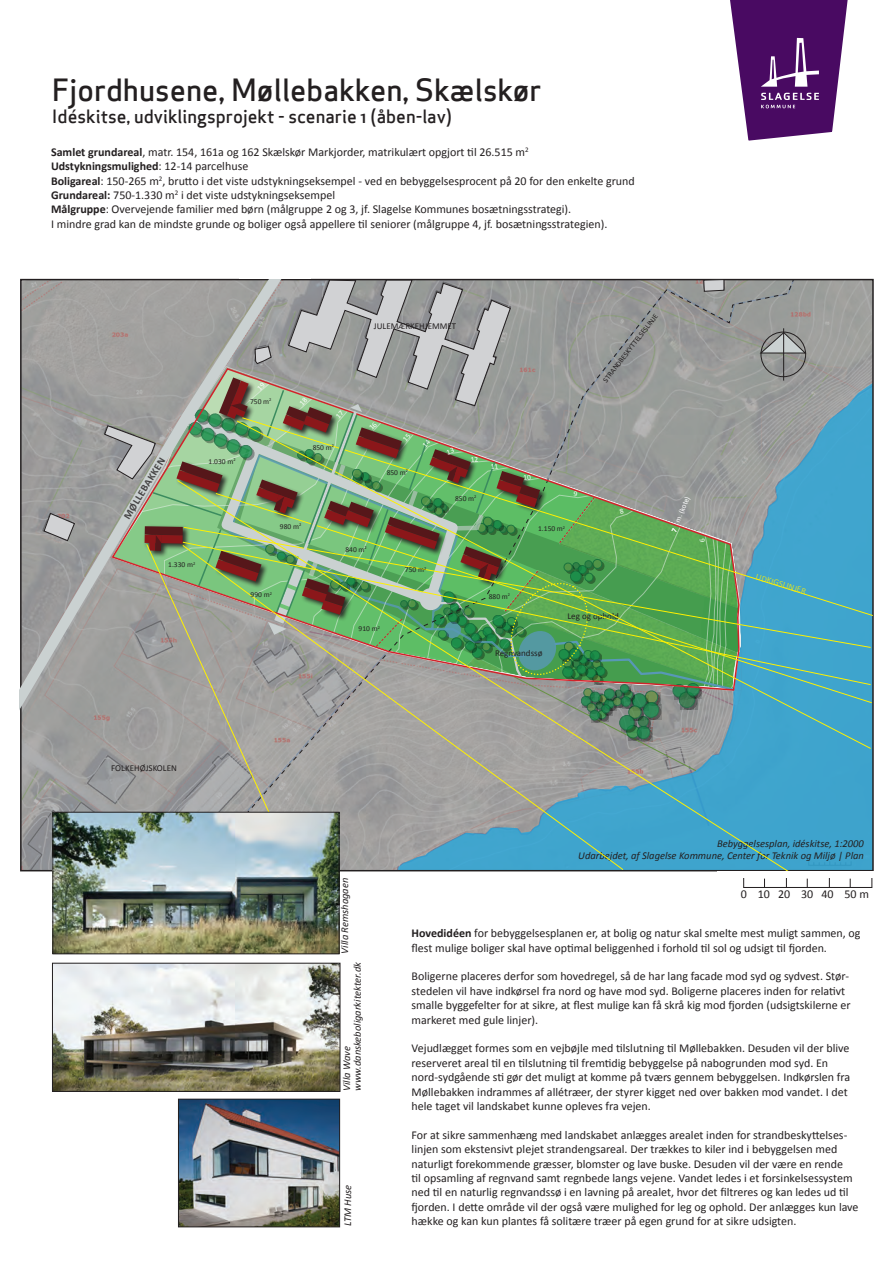
<style>
.page{position:relative;width:893px;height:1263px;background:#fff}
.page>*{position:absolute;margin:0;border:0;box-sizing:border-box;transform-origin:0 0}
.t1{font:30px "Apex Sans Medium ST";color:#231f20}
.t2{font:18px "Apex Sans Medium ST";color:#231f20}
.t3{font:12px/14.4px "Calibri";color:#231f20}
.t4{font:italic 10.5px/12.6px "Calibri";color:#231f20;text-align:right}
.t5{font:700 10.5px "Calibri";color:#231f20}
.t6{font:9px "Calibri";color:#231f20}
.t7{font:9px "Calibri";color:#fff101}
.t8{font:7.5px "Calibri";color:#231f20}
.t9{font:7.5px "Calibri";color:#fff}
.s1{font-weight:700}
</style>
<div class="page">
<svg style="left:20px;top:278px;width:854px;height:594px;background:#7f9ba5"></svg>
<svg style="left:19px;top:278px;width:220px;height:441px;background:#9e9e9d"></svg>
<div style="left:239px;top:255px;width:71px;height:24px;background:#fff"></div>
<svg style="left:759px;top:332px;width:48px;height:22px"></svg>
<div style="left:761px;top:332px;width:45px;height:45px;border:1px solid #231f20;border-radius:50%"></div>
<hr style="left:783px;top:328px;width:1px;height:53px;background:#231f20">
<svg style="left:730px;top:0;width:118px;height:141px"></svg>
<hr style="left:743px;top:887px;width:129px;height:1px;background:#231f20">
<svg style="left:740px;top:420px;width:131px;height:329px;background:#5fa2bc"></svg>
<div style="left:789px;top:493px;width:83px;height:210px;background:#40a5ce"></div>
<svg style="left:339px;top:480px;width:450px;height:392px;background:#4ba1c2"></svg>
<svg style="left:740px;top:527px;width:131px;height:15px;background:#51a4c6"></svg>
<svg style="left:740px;top:542px;width:131px;height:143px;background:#47a6c6"></svg>
<svg style="left:296px;top:772px;width:327px;height:98px;background:#7fa1ae"></svg>
<svg style="left:146px;top:772px;width:150px;height:40px;background:#a0a09f"></svg>
<img style="left:54px;top:814px;width:283px;height:138px">
<div style="left:52px;top:812px;width:287px;height:142px;border:1px solid #231f20"></div>
<img style="left:54px;top:965px;width:284px;height:125px">
<div style="left:52px;top:963px;width:288px;height:129px;border:1px solid #231f20"></div>
<img style="left:180px;top:1101px;width:158px;height:124px">
<div style="left:178px;top:1099px;width:162px;height:128px;border:1px solid #231f20"></div>
<img style="left:104px;top:279px;width:636px;height:493px">
<h1 class="t1" style="left:52px;top:71px;width:491px">Fjordhusene, Møllebakken, Skælskør</h1>
<h2 class="t2" style="left:52px;top:105px;width:402px">Idéskitse, udviklingsprojekt - scenarie 1 (åben-lav)</h2>
<p class="t3" style="left:51px;top:145px;width:585px"><span class="s1">Samlet grundareal</span>, matr. 154, 161a og 162 Skælskør Markjorder, matrikulært opgjort til 26.515 m<sup>2<br></sup><span class="s1">Udstykningsmulighed</span>: 12-14 parcelhuse<br><span class="s1">Boligareal</span>: 150-265 m<sup>2</sup>, brutto i det viste udstykningseksempel - ved en bebyggelsesprocent på 20 for den enkelte grund <span class="s1">Grundareal:</span> 750-1.330 m<sup>2</sup> i det viste udstykningseksempel<br><span class="s1">Målgruppe</span>: Overvejende familier med børn (målgruppe 2 og 3, jf. Slagelse Kommunes bosætningsstrategi).<br>I mindre grad kan de mindste grunde og boliger også appellere til seniorer (målgruppe 4, jf. bosætningsstrategien).</p>
<p class="t8" style="left:250px;top:396px;width:23px">750 m<sup>2</sup></p>
<p class="t6" style="left:374px;top:320px;width:84px">JULEMÆRKEHJEMMET</p>
<p class="t8" style="left:601px;top:378px;width:86px;rotate:-52deg">STRANDBESKYTTELSESLINJE</p>
<p class="t5" style="left:121px;top:515px;width:72px;rotate:-59deg">MØLLEBAKKEN</p>
<p class="t8" style="left:209px;top:456px;width:29px">1.030 m<sup>2</sup></p>
<p class="t8" style="left:168px;top:560px;width:29px">1.330 m<sup>2</sup></p>
<p class="t8" style="left:313px;top:442px;width:23px">850 m<sup>2</sup></p>
<p class="t8" style="left:387px;top:467px;width:23px">850 m<sup>2</sup></p>
<p class="t8" style="left:280px;top:521px;width:23px">980 m<sup>2</sup></p>
<p class="t8" style="left:251px;top:590px;width:23px">990 m<sup>2</sup></p>
<p class="t8" style="left:345px;top:544px;width:23px">840 m<sup>2</sup></p>
<p class="t8" style="left:359px;top:624px;width:23px">910 m<sup>2</sup></p>
<p class="t8" style="left:405px;top:565px;width:23px">750 m<sup>2</sup></p>
<p class="t8" style="left:455px;top:493px;width:23px">850 m<sup>2</sup></p>
<p class="t8" style="left:538px;top:524px;width:29px">1.150 m<sup>2</sup></p>
<p class="t8" style="left:489px;top:592px;width:23px">880 m<sup>2</sup></p>
<p class="t6" style="left:495px;top:647px;width:49px">Regnvandssø</p>
<p class="t6" style="left:567px;top:610px;width:53px">Leg og ophold</p>
<p class="t9" style="left:669px;top:530px;width:39px;rotate:-68deg">7 m. (kote)</p>
<p class="t7" style="left:758px;top:571px;width:54px;rotate:17deg">UDKIGSLINJER</p>
<p class="t6" style="left:111px;top:762px;width:67px">FOLKEHØJSKOLEN</p>
<p class="t4" style="left:338px;top:954px;width:77px;rotate:-90deg">Villa Remshagaen</p>
<p class="t4" style="left:341px;top:1091px;width:130px;line-height:10.5px;text-align:left;rotate:-90deg">Villa Wave www.danskeboligarkitekter.dk</p>
<p class="t4" style="left:341px;top:1226px;width:43px;rotate:-90deg">LTM Huse</p>
<p class="t4" style="left:578px;top:836px;width:287px">Bebyggelsesplan, idéskitse, 1:2000<br>Udarbejdet, af Slagelse Kommune, Center for Teknik og Miljø | Plan</p>
<p class="t3" style="left:741px;top:887px;width:130px">0 10 20 30 40 50 m</p>
<p class="t3" style="left:412px;top:926px;width:450px"><span class="s1">Hovedidéen</span> for bebyggelsesplanen er, at bolig og natur skal smelte mest muligt sammen, og flest mulige boliger skal have optimal beliggenhed i forhold til sol og udsigt til fjorden.</p>
<p class="t3" style="left:412px;top:969px;width:441px">Boligerne placeres derfor som hovedregel, så de har lang facade mod syd og sydvest. Stør&shy;stedelen vil have indkørsel fra nord og have mod syd. Boligerne placeres inden for relativt smalle byggefelter for at sikre, at flest mulige kan få skrå kig mod fjorden (udsigtskilerne er markeret med gule linjer).</p>
<p class="t3" style="left:412px;top:1041px;width:440px">Vejudlægget formes som en vejbøjle med tilslutning til Møllebakken. Desuden vil der blive reserveret areal til en tilslutning til fremtidig bebyggelse på nabogrunden mod syd. En nord-sydgående sti gør det muligt at komme på tværs gennem bebyggelsen. Indkørslen fra Møllebakken indrammes af allétræer, der styrer kigget ned over bakken mod vandet. I det hele taget vil landskabet kunne opleves fra vejen.</p>
<p class="t3" style="left:412px;top:1127px;width:448px">For at sikre sammenhæng med landskabet anlægges arealet inden for strandbeskyttelses&shy;linjen som ekstensivt plejet strandengsareal. Der trækkes to kiler ind i bebyggelsen med naturligt forekommende græsser, blomster og lave buske. Desuden vil der være en rende<br>til opsamling af regnvand samt regnbede langs vejene. Vandet ledes i et forsinkelsessystem ned til en naturlig regnvandssø i en lavning på arealet, hvor det filtreres og kan ledes ud til fjorden. I dette område vil der også være mulighed for leg og ophold. Der anlægges kun lave hække og kan kun plantes få solitære træer på egen grund for at sikre udsigten.</p>
</div>
